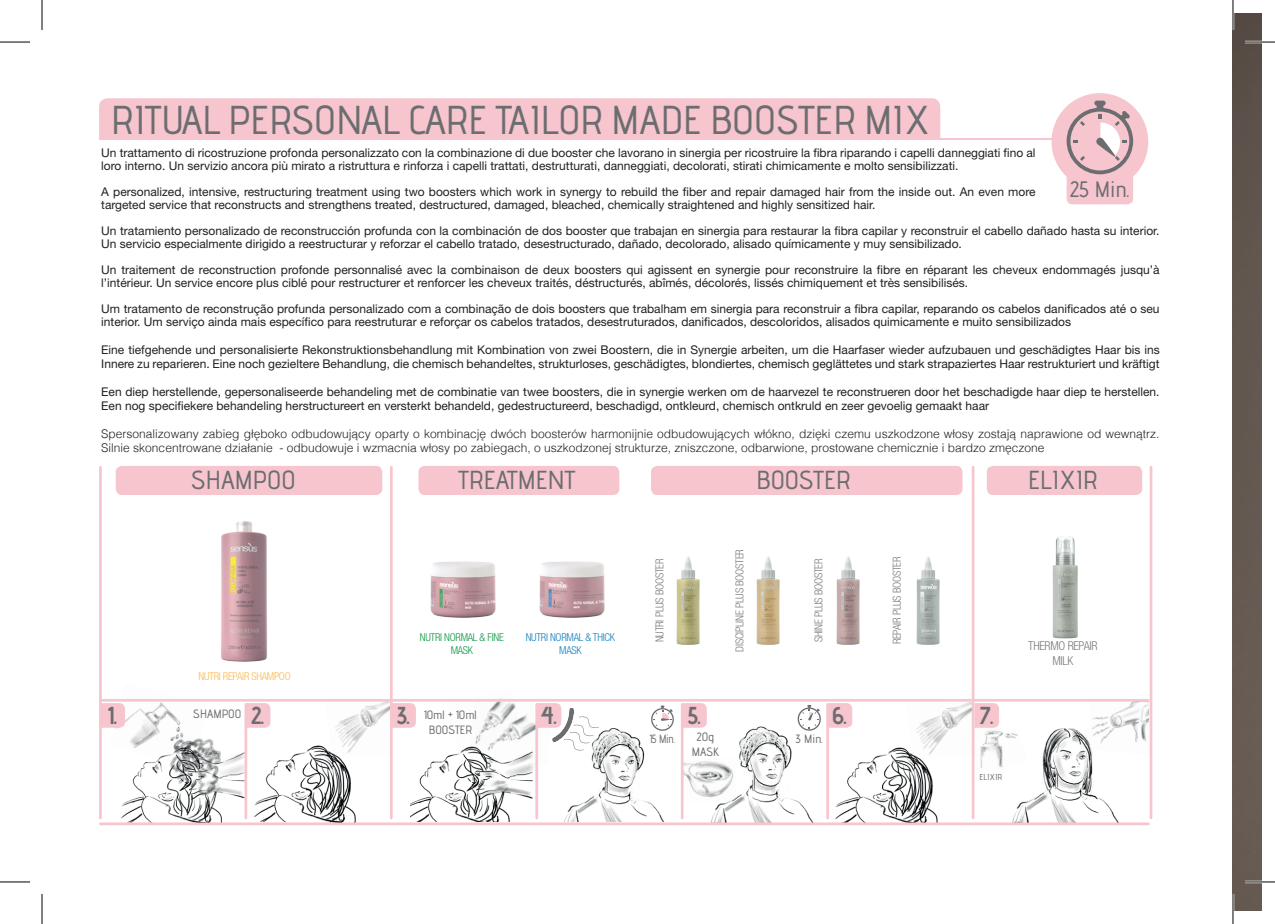
<style>
.page{position:relative;width:1275px;height:924px;background:#fff}
.page>*{position:absolute;margin:0;border:0;box-sizing:border-box;transform-origin:0 0}
.t1{font:500 40.2px "Advent Pro";color:#6c6d70}
.t2{font:500 26px "Advent Pro";color:#6c6d70}
.t3{font:700 24.4px "Advent Pro";color:#6c6d70}
.t4{font:500 22.4px "Advent Pro";color:#6c6d70}
.t5{font:300 condensed 12.2px/14.8px "Helvetica Neue LT Std";letter-spacing:-.025em;color:#7a7c7f;text-align:center}
.t6{font:12px/13px "Helvetica Neue LT Std";color:#231f20}
.t7{font:300 12px/14.4px "Helvetica";color:#231f20}
.t8{font:500 12px/14.4px "Advent Pro";color:#6c6d70;text-align:center}
.t9{font:500 12px "Advent Pro";color:#6c6d70;scale:.9 1}
.t10{font:300 condensed 11px "Helvetica Neue LT Std";letter-spacing:-.025em;color:#7a7c7f}
.t11{font:300 condensed 10.8px/13px "Helvetica Neue LT Std";letter-spacing:-.025em;color:#1280bd;text-align:center}
.t12{font:300 condensed 10.8px/13px "Helvetica Neue LT Std";letter-spacing:-.025em;color:#109647;text-align:center}
.t13{font:300 condensed 10.8px "Helvetica Neue LT Std";letter-spacing:-.025em;color:#fcb94b}
.t14{font:500 8.4px "Advent Pro";color:#6c6d70}
</style>
<div class="page">
<div style="left:99px;top:98px;width:841px;height:40px;background:#f6c5ce"></div>
<hr style="left:99px;top:138px;width:1019px;height:2px;background:#f6c5ce">
<img style="left:430px;top:561px;width:66px;height:57px">
<div style="left:116px;top:465px;width:266px;height:30px;background:#f6c5ce;border-radius:6px"></div>
<div style="left:418px;top:465px;width:201px;height:30px;background:#f6c5ce;border-radius:6px"></div>
<div style="left:651px;top:465px;width:311px;height:30px;background:#f6c5ce;border-radius:6px"></div>
<div style="left:986px;top:465px;width:156px;height:30px;background:#f6c5ce;border-radius:6px"></div>
<img style="left:221px;top:521px;width:46px;height:141px">
<img style="left:539px;top:561px;width:66px;height:57px">
<img style="left:676px;top:557px;width:24px;height:88px">
<img style="left:756px;top:557px;width:24px;height:88px">
<img style="left:836px;top:557px;width:24px;height:88px">
<img style="left:916px;top:557px;width:24px;height:88px">
<img style="left:1052px;top:536px;width:26px;height:103px">
<div style="left:1051px;top:93px;width:97px;height:97px;background:#f6c5ce;border-radius:50%"></div>
<div style="left:1094px;top:100px;width:11px;height:6px;background:#6c6d70;border-radius:2px"></div>
<svg style="left:1066px;top:108px;width:67px;height:96px"></svg>
<img style="left:683px;top:701px;width:144px;height:121px">
<img style="left:683px;top:758px;width:53px;height:42px">
<svg style="left:797px;top:704px;width:24px;height:26px"></svg>
<img style="left:1002px;top:701px;width:117px;height:121px">
<img style="left:835px;top:747px;width:103px;height:75px">
<img style="left:906px;top:701px;width:69px;height:56px">
<img style="left:523px;top:701px;width:14px;height:34px">
<img style="left:121px;top:739px;width:125px;height:83px">
<img style="left:254px;top:745px;width:102px;height:77px">
<img style="left:325px;top:701px;width:69px;height:54px">
<img style="left:109px;top:701px;width:99px;height:65px">
<hr style="left:100px;top:822px;width:1048px;height:2px;background:#f6c5ce">
<hr style="left:99px;top:467px;width:3px;height:350px;background:#f6c5ce">
<hr style="left:244px;top:704px;width:3px;height:113px;background:#f6c5ce">
<hr style="left:390px;top:467px;width:3px;height:350px;background:#f6c5ce">
<hr style="left:535px;top:704px;width:3px;height:113px;background:#f6c5ce">
<hr style="left:826px;top:704px;width:3px;height:113px;background:#f6c5ce">
<hr style="left:971px;top:467px;width:3px;height:350px;background:#f6c5ce">
<hr style="left:1149px;top:467px;width:3px;height:350px;background:#f6c5ce">
<hr style="left:681px;top:704px;width:2px;height:113px;background:#f6c5ce">
<svg style="left:101px;top:702px;width:24px;height:25px"></svg>
<svg style="left:392px;top:702px;width:24px;height:25px"></svg>
<svg style="left:827px;top:703px;width:25px;height:24px"></svg>
<svg style="left:246px;top:703px;width:24px;height:24px"></svg>
<svg style="left:682px;top:702px;width:25px;height:25px"></svg>
<svg style="left:974px;top:702px;width:25px;height:25px"></svg>
<img style="left:447px;top:697px;width:76px;height:38px">
<img style="left:410px;top:735px;width:127px;height:86px">
<img style="left:975px;top:727px;width:52px;height:54px">
<img style="left:1086px;top:700px;width:63px;height:54px">
<img style="left:537px;top:701px;width:144px;height:120px">
<svg style="left:537px;top:702px;width:62px;height:48px"></svg>
<img style="left:1233px;top:14px;width:28px;height:895px">
<hr style="left:100px;top:698px;width:1048px;height:3px;background:#f6c5ce">
<hr style="left:1245px;top:41px;width:30px;height:2px;background:#fff">
<hr style="left:1245px;top:880px;width:30px;height:2px;background:#fff">
<hr style="left:1231px;top:0;width:3px;height:30px;background:#fff">
<hr style="left:1231px;top:893px;width:3px;height:30px;background:#fff">
<hr style="left:0;top:42px;width:30px;height:1px;background:#000">
<hr style="left:1245px;top:42px;width:30px;height:1px;background:#000">
<hr style="left:0;top:881px;width:30px;height:1px;background:#000">
<hr style="left:1245px;top:881px;width:30px;height:1px;background:#000">
<hr style="left:42px;top:0;width:1px;height:30px;background:#000">
<hr style="left:42px;top:893px;width:1px;height:30px;background:#000">
<hr style="left:1232px;top:0;width:1px;height:30px;background:#000">
<hr style="left:1232px;top:893px;width:1px;height:30px;background:#000">
<h1 class="t1" style="left:111px;top:95px;width:820px">RITUAL PERSONAL CARE TAILOR MADE BOOSTER MIX</h1>
<p class="t6" style="left:101px;top:146px;width:935px">Un trattamento di ricostruzione profonda personalizzato con la combinazione di due booster che lavorano in sinergia per ricostruire la fibra riparando i capelli danneggiati fino al loro interno. Un servizio ancora più mirato a ristruttura e rinforza i capelli trattati, destrutturati, danneggiati, decolorati, stirati chimicamente e molto sensibilizzati.</p>
<p class="t6" style="left:101px;top:185px;width:935px">A personalized, intensive, restructuring treatment using two boosters which work in synergy to rebuild the fiber and repair damaged hair from the inside out. An even more targeted service that reconstructs and strengthens treated, destructured, damaged, bleached, chemically straightened and highly sensitized hair.</p>
<p class="t6" style="left:101px;top:224px;width:1059px">Un tratamiento personalizado de reconstrucción profunda con la combinación de dos booster que trabajan en sinergia para restaurar la fibra capilar y reconstruir el cabello dañado hasta su interior.<br>Un servicio especialmente dirigido a reestructurar y reforzar el cabello tratado, desestructurado, dañado, decolorado, alisado químicamente y muy sensibilizado.</p>
<p class="t6" style="left:101px;top:263px;width:1060px">Un traitement de reconstruction profonde personnalisé avec la combinaison de deux boosters qui agissent en synergie pour reconstruire la fibre en réparant les cheveux endommagés jusqu’à l’intérieur. Un service encore plus ciblé pour restructurer et renforcer les cheveux traités, déstructurés, abîmés, décolorés, lissés chimiquement et très sensibilisés.</p>
<p class="t6" style="left:101px;top:302px;width:1059px">Um tratamento de reconstrução profunda personalizado com a combinação de dois boosters que trabalham em sinergia para reconstruir a fibra capilar, reparando os cabelos danificados até o seu interior. Um serviço ainda mais específico para reestruturar e reforçar os cabelos tratados, desestruturados, danificados, descoloridos, alisados quimicamente e muito sensibilizados</p>
<p class="t6" style="left:101px;top:342px;width:1060px;line-height:14.4px">Eine tiefgehende und personalisierte Rekonstruktionsbehandlung mit Kombination von zwei Boostern, die in Synergie arbeiten, um die Haarfaser wieder aufzubauen und geschädigtes Haar bis ins<br>Innere zu reparieren. Eine noch gezieltere Behandlung, die chemisch behandeltes, strukturloses, geschädigtes, blondiertes, chemisch geglättetes und stark strapaziertes Haar restrukturiert und kräftigt</p>
<p class="t6" style="left:101px;top:384px;width:1060px;line-height:14.4px">Een diep herstellende, gepersonaliseerde behandeling met de combinatie van twee boosters, die in synergie werken om de haarvezel te reconstrueren door het beschadigde haar diep te herstellen.<br>Een nog specifiekere behandeling herstructureert en versterkt behandeld, gedestructureerd, beschadigd, ontkleurd, chemisch ontkruld en zeer gevoelig gemaakt haar</p>
<p class="t7" style="left:101px;top:425px;width:1060px">Spersonalizowany zabieg głęboko odbudowujący oparty o kombinację dwóch boosterów harmonijnie odbudowujących włókno, dzięki czemu uszkodzone włosy zostają naprawione od wewnątrz.<br>Silnie skoncentrowane działanie - odbudowuje i wzmacnia włosy po zabiegach, o uszkodzonej strukturze, zniszczone, odbarwione, prostowane chemicznie i bardzo zmęczone</p>
<h3 class="t4" style="left:1070px;top:175px;width:61px">25 Min.</h3>
<h2 class="t2" style="left:191px;top:464px;width:106px">SHAMPOO</h2>
<h2 class="t2" style="left:458px;top:464px;width:118px">TREATMENT</h2>
<h2 class="t2" style="left:756px;top:464px;width:96px">BOOSTER</h2>
<h2 class="t2" style="left:1028px;top:464px;width:71px">ELIXIR</h2>
<p class="t13" style="left:199px;top:669px;width:94px">NUTRI REPAIR SHAMPOO</p>
<p class="t12" style="left:420px;top:630px;width:85px">NUTRI NORMAL &amp; FINE<br>MASK</p>
<p class="t11" style="left:526px;top:630px;width:91px">NUTRI NORMAL &amp; THICK<br>MASK</p>
<p class="t10" style="left:653px;top:642px;width:85px;rotate:-90deg">NUTRI PLUS BOOSTER</p>
<p class="t10" style="left:733px;top:651px;width:104px;rotate:-90deg">DISCIPLINE PLUS BOOSTER</p>
<p class="t10" style="left:812px;top:642px;width:85px;rotate:-90deg">SHINE PLUS BOOSTER</p>
<p class="t10" style="left:890px;top:644px;width:89px;rotate:-90deg">REPAIR PLUS BOOSTER</p>
<h3 class="t3" style="left:108px;top:700px;width:11px">1.</h3>
<h3 class="t3" style="left:251px;top:700px;width:15px">2.</h3>
<h3 class="t3" style="left:397px;top:700px;width:15px">3.</h3>
<h3 class="t3" style="left:541px;top:700px;width:18px">4.</h3>
<h3 class="t3" style="left:687px;top:700px;width:15px">5.</h3>
<h3 class="t3" style="left:832px;top:700px;width:16px">6.</h3>
<h3 class="t3" style="left:979px;top:700px;width:16px">7.</h3>
<p class="t8" style="left:193px;top:706px;width:50px">SHAMPOO</p>
<p class="t8" style="left:424px;top:707px;width:54px">10ml + 10ml<br>BOOSTER</p>
<p class="t8" style="left:691px;top:729px;width:29px">20g<br>MASK</p>
<p class="t9" style="left:650px;top:731px;width:30px">15 Min.</p>
<p class="t8" style="left:795px;top:730px;width:29px">3 Min.</p>
<p class="t14" style="left:979px;top:771px;width:24px">ELIXIR</p>
<p class="t5" style="left:1028px;top:638px;width:71px">THERMO REPAIR<br>MILK</p>
</div>
